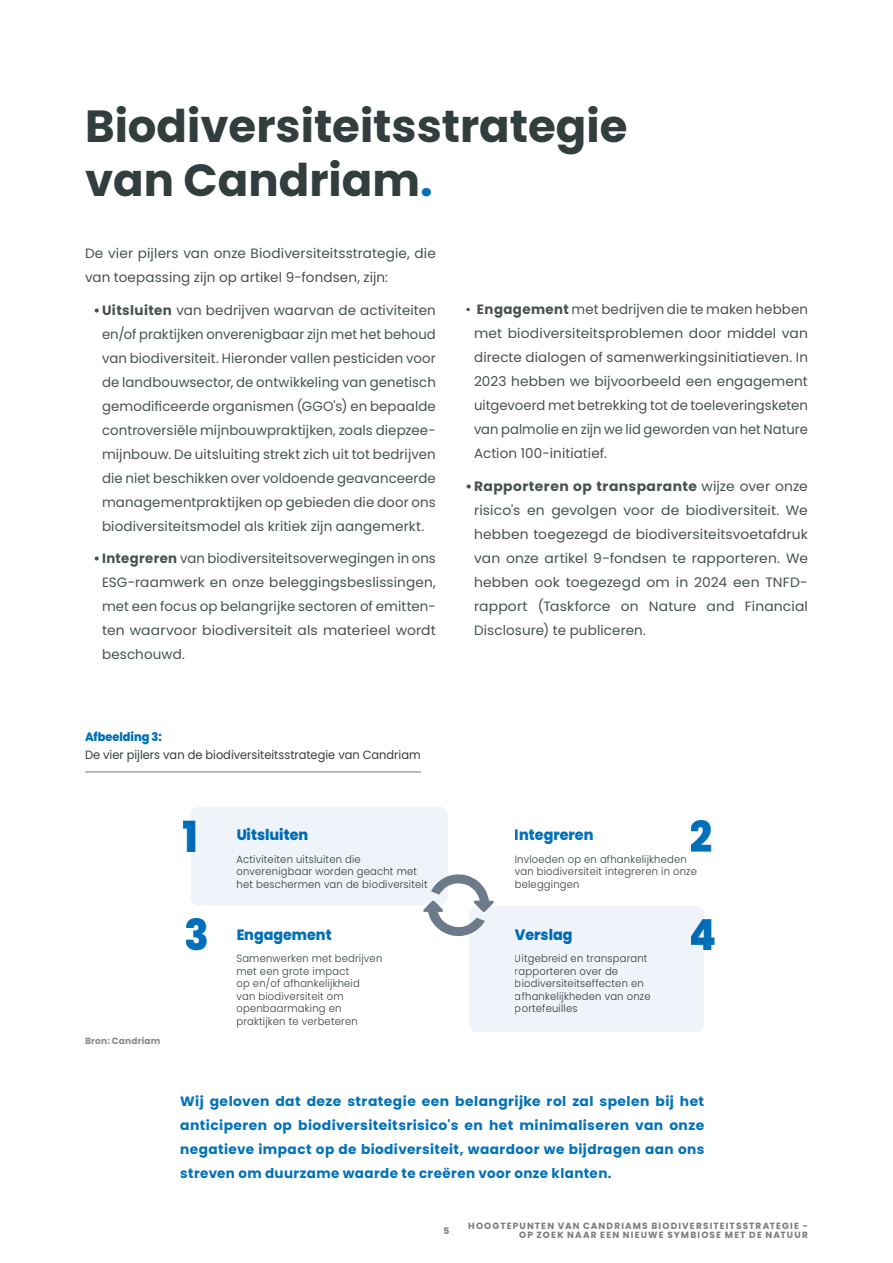
<style>
.page{position:relative;width:893px;height:1263px;background:#fff}
.page>*{position:absolute;margin:0;border:0;box-sizing:border-box;transform-origin:0 0}
.t1{font:700 45px/54px "Poppins";color:#323d3e}
.t2{font:800 42.9px "Poppins";color:#0070ba;scale:.95 1}
.t3{font:800 15px "Poppins";color:#0070ba;scale:.95 1}
.t4{font:13.5px/24px "Poppins";letter-spacing:.01em;color:#475151;text-align:justify}
.t5{font:700 13.5px/24px "Poppins";letter-spacing:.03em;color:#0071ba;text-align:justify}
.t6{font:12px "Poppins";color:#323d3e;scale:.95 1}
.t7{font:800 12px "Poppins";letter-spacing:-.005em;color:#0070ba;scale:.95 1}
.t8{font:300 10.5px/12.6px "Poppins";letter-spacing:.02em;color:#323d3e;scale:.95 1}
.t9{font:700 9px/9px "Poppins";letter-spacing:.125em;color:#7c7b7b;text-align:right}
.t10{font:700 9px "Poppins";letter-spacing:.02em;color:#858b8b}
.s1{color:#0070ba}
.s2{font-weight:700}
</style>
<div class="page">
<hr style="left:85px;top:772px;width:336px;height:1px;background:#6b7a8a">
<div style="left:191px;top:806px;width:257px;height:99px;background:#eef4f9;border-radius:9px"></div>
<div style="left:469px;top:906px;width:235px;height:126px;background:#eef4f9;border-radius:9px"></div>
<svg style="left:423px;top:874px;width:71px;height:62px"></svg>
<h1 class="t1" style="left:85px;top:99px;width:544px">Biodiversiteitsstrategie van Candriam<span class="s1">.</span></h1>
<p class="t4" style="left:85px;top:242px;width:352px">De vier pijlers van onze Biodiversiteitsstrategie, die van toepassing zijn op artikel 9-fondsen, zijn:</p>
<p class="t4" style="left:102px;top:298px;width:335px;text-indent:-9px"><span class="s2">•Uitsluiten</span> van bedrijven waarvan de activiteiten en/of praktijken onverenigbaar zijn met het behoud van biodiversiteit. Hieronder vallen pesticiden voor de landbouwsector, de ontwikkeling van genetisch gemodificeerde organismen (GGO's) en bepaalde controversiële mijnbouwpraktijken, zoals diepzee&shy;mijnbouw. De uitsluiting strekt zich uit tot bedrijven die niet beschikken over voldoende geavanceerde managementpraktijken op gebieden die door ons biodiversiteitsmodel als kritiek zijn aangemerkt.</p>
<p class="t4" style="left:102px;top:547px;width:335px;text-indent:-9px"><span class="s2">• Integreren</span> van biodiversiteitsoverwegingen in ons ESG-raamwerk en onze beleggingsbeslissingen, met een focus op belangrijke sectoren of emitten&shy;ten waarvoor biodiversiteit als materieel wordt beschouwd.</p>
<p class="t7" style="left:85px;top:730px;width:82px">Afbeelding 3:</p>
<p class="t6" style="left:85px;top:748px;width:355px">De vier pijlers van de biodiversiteitsstrategie van Candriam</p>
<p class="t4" style="left:474px;top:297px;width:335px;text-indent:-9px">• <span class="s2">Engagement</span> met bedrijven die te maken hebben met biodiversiteitsproblemen door middel van directe dialogen of samenwerkingsinitiatieven. In 2023 hebben we bijvoorbeeld een engagement uitgevoerd met betrekking tot de toeleveringsketen van palmolie en zijn we lid geworden van het Nature Action 100-initiatief.</p>
<p class="t4" style="left:474px;top:474px;width:335px;text-indent:-9px"><span class="s2">•Rapporteren op transparante</span> wijze over onze risico's en gevolgen voor de biodiversiteit. We hebben toegezegd de biodiversiteitsvoetafdruk van onze artikel 9-fondsen te rapporteren. We hebben ook toegezegd om in 2024 een TNFD&shy;rapport (Taskforce on Nature and Financial Disclosure) te publiceren.</p>
<h2 class="t2" style="left:183px;top:812px;width:18px">1</h2>
<p class="t3" style="left:236px;top:826px;width:77px">Uitsluiten</p>
<p class="t3" style="left:515px;top:826px;width:84px">Integreren</p>
<h2 class="t2" style="left:690px;top:812px;width:26px">2</h2>
<p class="t8" style="left:236px;top:853px;width:203px">Activiteiten uitsluiten die onverenigbaar worden geacht met het beschermen van de biodiversiteit</p>
<p class="t8" style="left:515px;top:853px;width:193px">Invloeden op en afhankelijkheden van biodiversiteit integreren in onze beleggingen</p>
<h2 class="t2" style="left:185px;top:910px;width:28px">3</h2>
<h2 class="t2" style="left:689px;top:910px;width:31px">4</h2>
<p class="t3" style="left:236px;top:926px;width:102px">Engagement</p>
<p class="t3" style="left:515px;top:926px;width:62px">Verslag</p>
<p class="t10" style="left:85px;top:1036px;width:77px">Bron: Candriam</p>
<p class="t8" style="left:236px;top:952px;width:155px">Samenwerken met bedrijven met een grote impact<br>op en/of afhankelijkheid<br>van biodiversiteit om openbaarmaking en praktijken te verbeteren</p>
<p class="t8" style="left:515px;top:952px;width:145px">Uitgebreid en transparant rapporteren over de biodiversiteitseffecten en afhankelijkheden van onze portefeuilles</p>
<p class="t5" style="left:180px;top:1089px;width:526px">Wij geloven dat deze strategie een belangrijke rol zal spelen bij het anticiperen op biodiversiteitsrisico's en het minimaliseren van onze negatieve impact op de biodiversiteit, waardoor we bijdragen aan ons streven om duurzame waarde te creëren voor onze klanten.</p>
<p class="t9" style="left:444px;top:1226px;width:7px">5</p>
<p class="t9" style="left:468px;top:1221px;width:341px">HOOGTEPUNTEN VAN CANDRIAMS BIODIVERSITEITSSTRATEGIE -<br>OP ZOEK NAAR EEN NIEUWE SYMBIOSE MET DE NATUUR</p>
</div>
